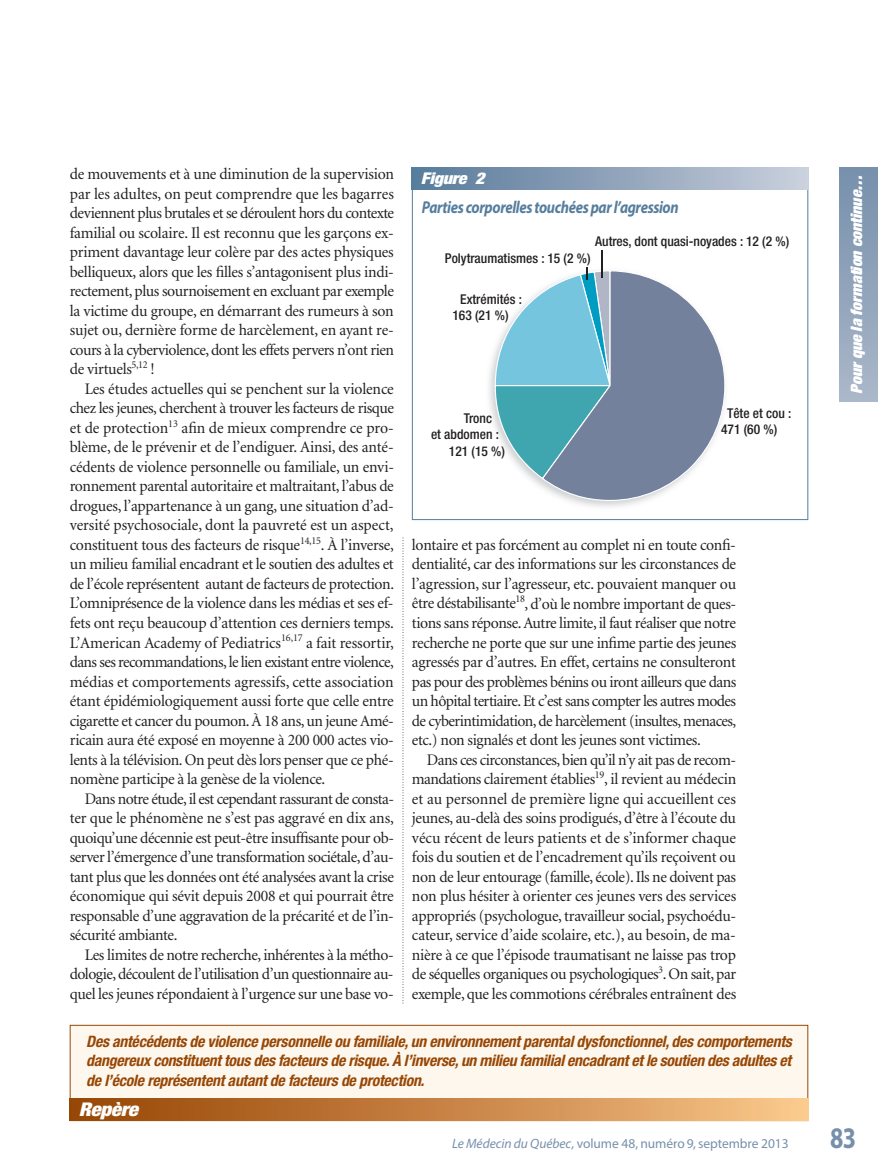
<style>
.page{position:relative;width:878px;height:1175px;background:#fff}
.page>*{position:absolute;margin:0;border:0;box-sizing:border-box;transform-origin:0 0}
.t1{font:700 30px "Myriad Pro";color:#7690ab;scale:.8 1}
.t2{font:italic 900 condensed 18.9px "Helvetica Neue";letter-spacing:-.015em;color:#fff;scale:1.11 1}
.t3{font:italic 700 17.25px "Myriad Pro";letter-spacing:-.025em;color:#557d9d;scale:.85 1}
.t4{font:16.2px/19.5px "Minion";letter-spacing:-.025em;color:#231f20;text-align:justify}
.t5{font:italic 900 condensed 16.2px "Helvetica Neue";letter-spacing:-.015em;color:#fff;scale:1.11 1}
.t6{font:italic 700 condensed 15.75px/19.5px "Helvetica Neue";letter-spacing:-.015em;color:#974705;text-align:justify}
.t7{font:italic 900 expanded 15.75px "Helvetica Neue";color:#fff}
.t8{font:500 condensed 13.5px/16.2px "Helvetica Neue";color:#231f20}
.t9{font:13.5px "Myriad Pro";letter-spacing:-.005em;color:#7690ab}
.s1{font-style:italic}
</style>
<div class="page">
<svg style="left:402px;top:538px;width:1px;height:466px"></svg>
<svg style="left:542px;top:270px;width:183px;height:231px;fill:#73819d"></svg>
<svg style="left:494px;top:250px;width:117px;height:229px"></svg>
<div style="left:412px;top:167px;width:396px;height:23px;background:linear-gradient(to right,#567a9a,#c9cedb)"></div>
<div style="left:839px;top:167px;width:39px;height:234px;background:linear-gradient(to bottom,#768fab,#aab7c9)"></div>
<div style="left:70px;top:1025px;width:737px;height:95px;background:#fef7ed"></div>
<div style="left:70px;top:1024px;width:738px;height:96px;border:1px solid #974705"></div>
<div style="left:70px;top:1098px;width:738px;height:22px;background:linear-gradient(to right,#954302,#fac68a)"></div>
<p class="t4" style="left:70px;top:166px;width:326px">de mouvements et à une diminution de la supervision par les adultes, on peut comprendre que les bagarres deviennent plus brutales et se déroulent hors du contexte familial ou scolaire. Il est reconnu que les garçons ex&shy;priment davantage leur colère par des actes physiques belliqueux, alors que les filles s’antagonisent plus indi&shy;rectement, plus sournoisement en excluant par exemple la victime du groupe, en démarrant des rumeurs à son sujet ou, dernière forme de harcèlement, en ayant re&shy;cours à la cyberviolence, dont les effets pervers n’ont rien de virtuels<sup>5,12</sup> !</p>
<p class="t4" style="left:70px;top:380px;width:326px;text-indent:15px">Les études actuelles qui se penchent sur la violence chez les jeunes, cherchent à trouver les facteurs de risque et de protection<sup>13</sup> afin de mieux comprendre ce pro&shy;blème, de le prévenir et de l’endiguer. Ainsi, des anté&shy;cédents de violence personnelle ou familiale, un envi&shy;ronnement parental autoritaire et maltraitant, l’abus de drogues, l’appartenance à un gang, une situation d’ad&shy;versité psychosociale, dont la pauvreté est un aspect, constituent tous des facteurs de risque<sup>14,15</sup>. À l’inverse, un milieu familial encadrant et le soutien des adultes et de l’école représentent autant de facteurs de protection.<br>L’omniprésence de la violence dans les médias et ses ef&shy;fets ont reçu beaucoup d’attention ces derniers temps.<br>L’American Academy of Pediatrics<sup>16,17</sup> a fait ressortir, dans ses recommandations, le lien existant entre violence, médias et comportements agressifs, cette association étant épidémiologiquement aussi forte que celle entre cigarette et cancer du poumon. À 18 ans, un jeune Amé - ri cain aura été exposé en moyenne à 200 000 actes vio&shy;lents à la télévision. On peut dès lors penser que ce phé&shy;nomène participe à la genèse de la violence.</p>
<p class="t4" style="left:70px;top:790px;width:326px;text-indent:15px">Dans notre étude, il est cependant rassurant de consta&shy;ter que le phénomène ne s’est pas aggravé en dix ans, quoiqu’une décennie est peut-être insuffisante pour ob&shy;server l’émergence d’une transformation sociétale, d’au&shy;tant plus que les données ont été analysées avant la crise économique qui sévit depuis 2008 et qui pourrait être responsable d’une aggravation de la précarité et de l’in&shy;sécurité ambiante.</p>
<p class="t4" style="left:70px;top:946px;width:325px;text-indent:15px">Les limites de notre recherche, inhérentes à la métho&shy;dologie, découlent de l’utilisation d’un questionnaire au&shy;quel les jeunes répondaient à l’urgence sur une base vo-</p>
<p class="t5" style="left:421px;top:172px;width:59px">Figure 2</p>
<p class="t7" style="left:850px;top:393px;width:220px;rotate:-90deg">Pour que la formation continue…</p>
<p class="t3" style="left:421px;top:201px;width:304px">Parties corporelles touchées par l’agression</p>
<p class="t8" style="left:595px;top:234px;width:195px">Autres, dont quasi-noyades : 12 (2 %)</p>
<p class="t8" style="left:445px;top:251px;width:147px">Polytraumatismes : 15 (2 %)</p>
<p class="t8" style="left:452px;top:292px;width:71px;text-indent:8px">Extrémités :<br>163 (21 %)</p>
<p class="t8" style="left:464px;top:411px;width:30px">Tronc</p>
<p class="t8" style="left:431px;top:428px;width:69px">et abdomen :</p>
<p class="t8" style="left:449px;top:444px;width:58px">121 (15 %)</p>
<p class="t8" style="left:721px;top:406px;width:72px;text-indent:6px">Tête et cou :<br>471 (60 %)</p>
<p class="t4" style="left:412px;top:536px;width:326px">lontaire et pas forcément au complet ni en toute confi&shy;dentialité, car des informations sur les circonstances de l’agression, sur l’agresseur, etc. pouvaient manquer ou être déstabilisante<sup>18</sup>, d’où le nombre important de ques&shy;tions sans réponse. Autre limite, il faut réaliser que notre recherche ne porte que sur une infime partie des jeunes agressés par d’autres. En effet, certains ne consulteront pas pour des problèmes bénins ou iront ailleurs que dans un hôpital tertiaire. Et c’est sans compter les autres modes de cyberintimidation, de harcèlement (insultes, menaces, etc.) non signalés et dont les jeunes sont victimes.</p>
<p class="t4" style="left:412px;top:751px;width:326px;text-indent:15px">Dans ces circonstances, bien qu’il n’y ait pas de recom&shy;mandations clairement établies<sup>19</sup>, il revient au médecin et au personnel de première ligne qui accueillent ces jeunes, au-delà des soins prodigués, d’être à l’écoute du vécu récent de leurs patients et de s’informer chaque fois du soutien et de l’encadrement qu’ils reçoivent ou non de leur entourage (famille, école). Ils ne doivent pas non plus hésiter à orienter ces jeunes vers des services appropriés (psychologue, travailleur social, psychoédu&shy;cateur, service d’aide scolaire, etc.), au besoin, de ma&shy;nière à ce que l’épisode traumatisant ne laisse pas trop de séquelles organiques ou psychologiques<sup>3</sup>. On sait, par exemple, que les commotions cérébrales entraînent des</p>
<p class="t6" style="left:86px;top:1032px;width:707px">Des antécédents de violence personnelle ou familiale, un environnement parental dysfonctionnel, des comportements dangereux constituent tous des facteurs de risque. À l’inverse, un milieu familial encadrant et le soutien des adultes et de l’école représentent autant de facteurs de protection.</p>
<p class="t2" style="left:79px;top:1102px;width:55px">Repère</p>
<p class="t9" style="left:452px;top:1138px;width:338px"><span class="s1">Le Médecin du Québec,</span> volume 48, numéro 9, septembre 2013</p>
<h1 class="t1" style="left:830px;top:1126px;width:34px">83</h1>
</div>
